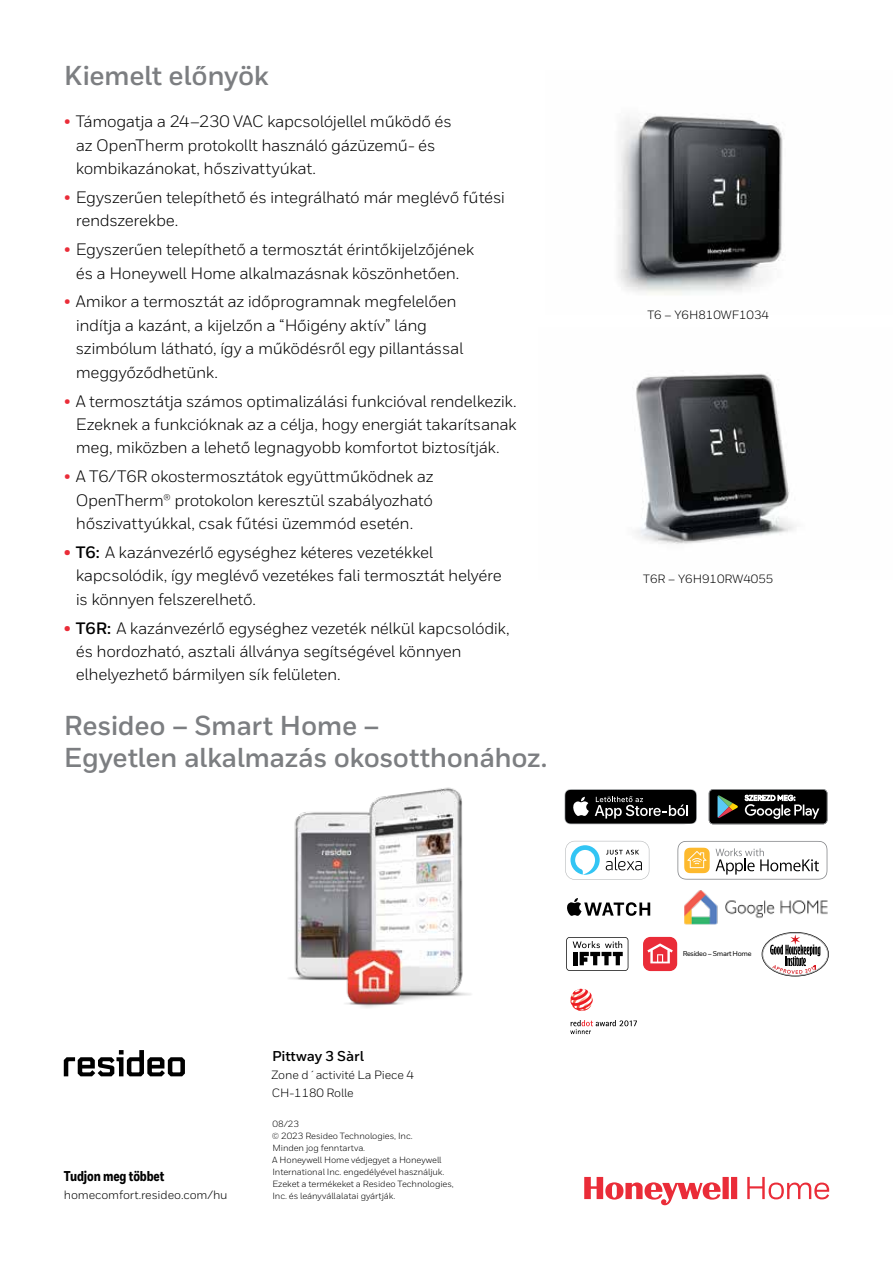
<style>
.page{position:relative;width:893px;height:1263px;background:#fff}
.page>*{position:absolute;margin:0;border:0;box-sizing:border-box;transform-origin:0 0}
.t1{font:700 27.3px/32.5px "Honeywell Sans";letter-spacing:-.015em;color:#7c7e81}
.t2{font:16.5px/23.4px "Honeywell Sans";letter-spacing:-.02em;color:#000}
.t3{font:800 14.25px "Honeywell Cond";letter-spacing:-.01em;color:#000}
.t4{font:700 14.25px "Honeywell Sans Cyr";letter-spacing:-.01em;color:#000}
.t5{font:12px/18px "Honeywell Sans";letter-spacing:-.01em;color:#000}
.t6{font:9px/12px "Honeywell Sans";letter-spacing:-.01em;color:#000}
.t7{font:500 7.05px "Honeywell Sans";letter-spacing:-.05em;color:#000}
.s1{color:#ea2c38}
.s2{font-weight:700;color:#ea2c38}
.s3{font-weight:700}
</style>
<div class="page">
<img style="left:636px;top:374px;width:160px;height:170px">
<img style="left:618px;top:116px;width:165px;height:179px">
<img style="left:289px;top:787px;width:182px;height:221px">
<svg style="left:570px;top:989px;width:23px;height:22px"></svg>
<svg style="left:570px;top:1020px;width:67px;height:14px"></svg>
<svg style="left:709px;top:789px;width:118px;height:35px;background:#323433"></svg>
<svg style="left:564px;top:789px;width:133px;height:35px;background:#2e2e2e"></svg>
<svg style="left:565px;top:841px;width:84px;height:39px"></svg>
<svg style="left:678px;top:841px;width:149px;height:38px"></svg>
<img style="left:684px;top:890px;width:34px;height:34px">
<img style="left:726px;top:900px;width:101px;height:19px">
<svg style="left:567px;top:898px;width:83px;height:18px"></svg>
<svg style="left:762px;top:932px;width:67px;height:44px"></svg>
<svg style="left:566px;top:937px;width:62px;height:34px"></svg>
<div style="left:643px;top:937px;width:34px;height:34px;background:#ea2c38;border-radius:7px"></div>
<svg style="left:647px;top:943px;width:26px;height:20px"></svg>
<svg style="left:64px;top:1050px;width:121px;height:26px"></svg>
<svg style="left:584px;top:1177px;width:245px;height:28px"></svg>
<h1 class="t1" style="left:64px;top:60px;width:206px">Kiemelt előnyök</h1>
<p class="t2" style="left:76px;top:110px;width:377px;text-indent:-12px"><span class="s1">•</span> Támogatja a 24–230 VAC kapcsolójellel működő és az OpenTherm protokollt használó gázüzemű- és kombikazánokat, hőszivattyúkat.</p>
<p class="t2" style="left:76px;top:186px;width:431px;text-indent:-12px"><span class="s1">•</span> Egyszerűen telepíthető és integrálható már meglévő fűtési rendszerekbe.</p>
<p class="t2" style="left:64px;top:238px;width:412px;text-align:center"><span class="s1">•</span> Egyszerűen telepíthető a termosztát érintőkijelzőjének és a Honeywell Home alkalmazásnak köszönhetően.</p>
<p class="t2" style="left:76px;top:290px;width:389px;text-indent:-12px"><span class="s1">•</span> Amikor a termosztát az időprogramnak megfelelően indítja a kazánt a, kijelzőn a “Hőigény aktív” láng szimbólum látható, így a működésről egy pillantással meggyőződhetünk.</p>
<p class="t2" style="left:76px;top:389px;width:442px;text-align:justify;text-indent:-12px"><span class="s1">•</span> A termosztátja számos optimalizálási funkcióval rendelkezik.<br>Ezeknek a funkcióknak az a célja, hogy energiát takarítsanak meg, miközben a lehető legnagyobb komfortot biztosítják.</p>
<p class="t2" style="left:76px;top:465px;width:359px;text-align:justify;text-indent:-12px"><span class="s1">•</span> TA 6/ 6T R okostermosztátok együttműködnek az OpenTherm® protokolon keresztül szabályozható hőszivattyúkkal, csak fűtési üzemmód esetén.</p>
<p class="t2" style="left:76px;top:540px;width:427px;text-indent:-12px"><span class="s2">•</span> <span class="s3">T6:</span> A kazánvezérlő egységhez kéteres vezetékkel kapcsolódik, így meglévő vezetékes fali termosztát helyére is könnyen felszerelhető.</p>
<p class="t2" style="left:76px;top:616px;width:435px;text-indent:-12px"><span class="s2">•</span> <span class="s3">6T R</span> A<span class="s3">:</span> kazánvezérlő egységhez vezeték nélkül kapcsolódik, és hordozható, asztali állványa segítségével könnyen elhelyezhető bármilyen sík felületen.</p>
<h1 class="t1" style="left:64px;top:710px;width:485px">Resideo – Smart Home –<br>Egyetlen alkalmazás okosotthonához.</h1>
<p class="t3" style="left:64px;top:1167px;width:102px">Tudjon meg többet</p>
<p class="t5" style="left:64px;top:1186px;width:165px">homecomfort.resideo.com/hu</p>
<p class="t4" style="left:272px;top:1047px;width:93px">Pittway 3 Sàrl</p>
<p class="t5" style="left:272px;top:1066px;width:144px">Zone ´d activité La Piece 4<br>CH-1180 Rolle</p>
<p class="t6" style="left:272px;top:1118px;width:183px">08/23<br>© 2023 Resideo Technologies, Inc.<br>Minden jog fenntartva.<br>A Honeywell Home védjegyet a Honeywell<br>International Inc. engedélyével használjuk.<br>Ezeket a termékeket a Resideo Technologies,<br>Inc. és leányvállalatai gyártják.</p>
<p class="t5" style="left:647px;top:306px;width:123px">6T – 6Y H810WF1034</p>
<p class="t5" style="left:643px;top:570px;width:132px">6T R – 6Y H910RW4055</p>
<p class="t7" style="left:683px;top:949px;width:70px">Resideo – Smart Home</p>
</div>
